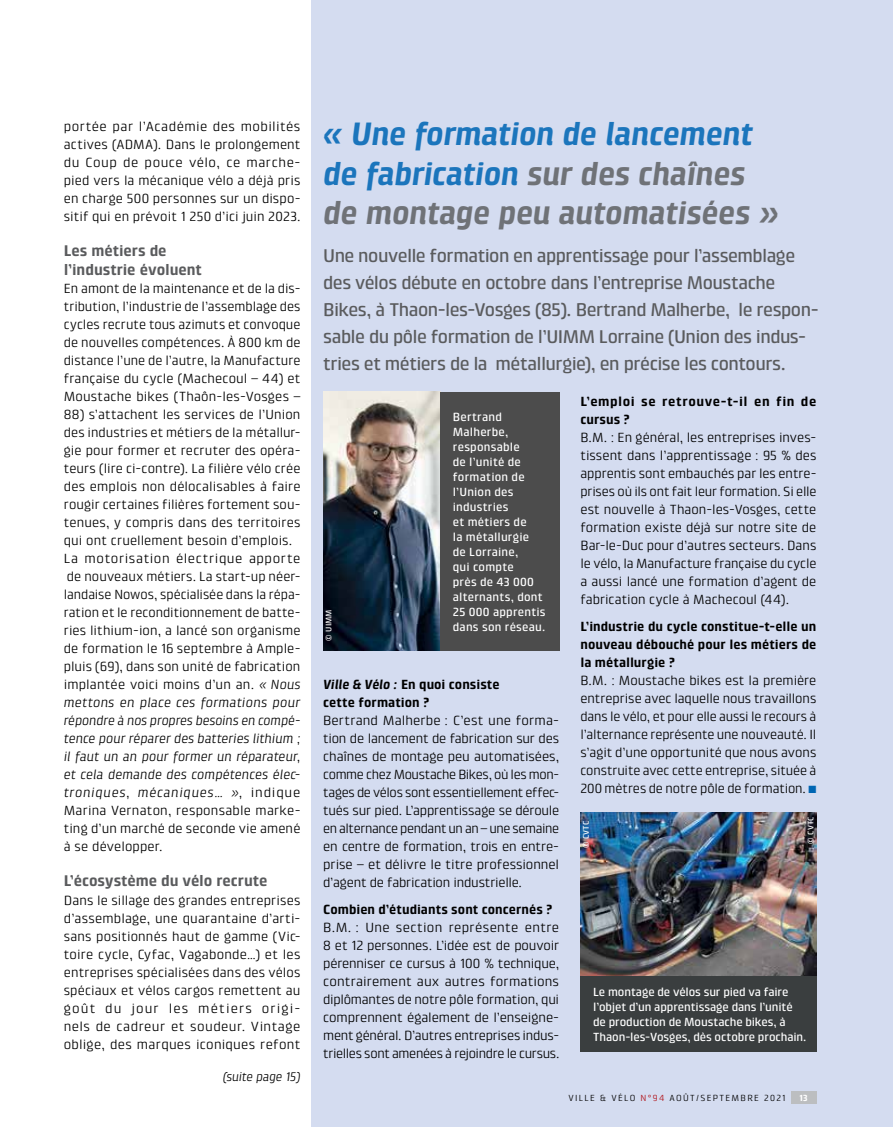
<style>
.page{position:relative;width:893px;height:1127px;background:#fff}
.page>*{position:absolute;margin:0;border:0;box-sizing:border-box;transform-origin:0 0}
.t1{font:italic 700 33px/39.6px "Klint LT Pro";letter-spacing:-.015em;color:#6f7277}
.t2{font:500 18.75px/27px "Klint LT Pro";letter-spacing:-.03em;color:#5a5b5d}
.t3{font:700 15.75px/19px "Klint LT Pro";letter-spacing:-.005em;color:#5a5b5d}
.t4{font:13.5px/18px "Klint LT Pro";letter-spacing:.005em;color:#000;text-align:justify}
.t5{font:700 13.5px/18px "Klint LT Pro";color:#000}
.t6{font:700 13.5px/18px "Klint LT Pro";letter-spacing:.035em;color:#000}
.t7{font:italic 12.75px "Klint LT Pro";letter-spacing:-.01em;color:#000}
.t8{font:500 12px/15px "Klint LT Pro";letter-spacing:.01em;color:#fff}
.t9{font:500 12px/15px "Klint LT Pro";letter-spacing:-.01em;color:#fff}
.t10{font:9px "Klint LT Pro";letter-spacing:.15em;color:#000}
.t11{font:700 9px "Klint LT Pro";color:#fff}
.t12{font:500 8.25px "Klint LT Pro";letter-spacing:.01em;color:#fff}
.s1{font-style:italic}
.s2{color:#1b75bc}
.s3{color:#0066b3}
.s4{color:#b10f15}
</style>
<div class="page">
<div style="left:312px;top:0;width:581px;height:1127px;background:#d4dcf0"></div>
<img style="left:323px;top:392px;width:117px;height:259px">
<div style="left:440px;top:392px;width:119px;height:259px;background:#4c4c4c"></div>
<img style="left:580px;top:812px;width:236px;height:164px">
<div style="left:580px;top:976px;width:236px;height:75px;background:#3a3e3f"></div>
<div style="left:791px;top:1091px;width:25px;height:13px;background:#bcbec0"></div>
<p class="t4" style="left:64px;top:117px;width:238px">portée par l’Académie des mobilités actives (ADMA). Dans le prolongement du Coup de pouce vélo, ce marche&shy;pied vers la mécanique vélo a déjà pris en charge 500 personnes sur un dispo&shy;sitif qui en prévoit 1 250 d’ici juin 2023.</p>
<p class="t3" style="left:64px;top:241px;width:140px">Les métiers de l’industrie évoluent</p>
<p class="t4" style="left:64px;top:279px;width:238px">En amont de la maintenance et de la dis&shy;tribution, l’industrie de l’assemblage des cycles recrute tous azimuts et convoque de nouvelles compétences. À 800 km de distance l’une de l’autre, la Manufacture française du cycle (Machecoul – 44) et Moustache bikes (Thaôn-les-Vosges –</p>
<p class="t4" style="left:64px;top:405px;width:238px;text-align:left">88) s’attachent les services de l’Union des industries et métiers de la métallur&shy;gie pour former et recruter des opéra&shy;teurs (lire ci-contre). La filière vélo crée des emplois non délocalisables à faire rougir certaines filières fortement sou&shy;tenues, y compris dans des territoires qui ont cruellement besoin d’emplois.<br>La motorisation électrique apporte de nouveaux métiers. La start-up néer&shy;landaise Nowos, spécialisée dans la répa&shy;ration et le reconditionnement de batte&shy;ries lithium-ion, a lancé son organisme de formation le 16 septembre à Ample&shy;pluis (69), dans son unité de fabrication implantée voici moins d’un an. <span class="s1">« Nous mettons en place ces formations pour répondre à nos propres besoins en compé&shy;tence pour réparer des batteries lithium ; il faut un an pour former un réparateur, et cela demande des compétences élec&shy;troniques, mécaniques… »,</span> indique Marina Vernaton, responsable marke&shy;ting d’un marché de seconde vie amené à se développer.</p>
<p class="t3" style="left:64px;top:871px;width:205px">L’écosystème du vélo recrute</p>
<p class="t4" style="left:64px;top:891px;width:238px">Dans le sillage des grandes entreprises d’assemblage, une quarantaine d’arti&shy;sans positionnés haut de gamme (Vic&shy;toire cycle, Cyfac, Vagabonde…) et les entreprises spécialisées dans des vélos spéciaux et vélos cargos remettent au goût du jour les métiers origi&shy;nels de cadreur et soudeur. Vintage oblige, des marques iconiques refont</p>
<p class="t7" style="left:223px;top:1069px;width:79px">(suite page 15)</p>
<h1 class="t1" style="left:323px;top:114px;width:457px"><span class="s2">« Une formation de lancement de fabrication</span> sur des chaînes de montage peu automatisées »</h1>
<p class="t2" style="left:323px;top:242px;width:497px">Une nouvelle formation en apprentissage pour l’assemblage des vélos débute en octobre dans l’entreprise Moustache Bikes, à Thaon-les-Vosges (85). Bertrand Malherbe, le respon&shy;sable du pôle formation de l’UIMM Lorraine (Union des indus&shy;tries et métiers de la métallurgie), en précise les contours.</p>
<p class="t8" style="left:453px;top:409px;width:94px">Bertrand<br>Malherbe, responsable<br>de l’unité de formation de l’Union des industries<br>et métiers de<br>la métallurgie<br>de Lorraine,<br>qui compte<br>près de 43 000 alternants, dont<br>25 000 apprentis dans son réseau.</p>
<p class="t6" style="left:580px;top:392px;width:237px">L’emploi se retrouve-t-il en fin de cursus ?</p>
<p class="t4" style="left:580px;top:428px;width:237px">B.M. : En général, les entreprises inves&shy;tissent dans l’apprentissage : 95 % des apprentis sont embauchés par les entre&shy;prises où ils ont fait leur formation. Si elle est nouvelle à Thaon-les-Vosges, cette formation existe déjà sur notre site de Bar-le-Duc pour d’autres secteurs. Dans le vélo, la Manufacture française du cycle a aussi lancé une formation d’agent de fabrication cycle à Machecoul (44).</p>
<p class="t5" style="left:580px;top:617px;width:238px;text-align:justify">L’industrie du cycle constitue-t-elle un nouveau débouché pour les métiers de la métallurgie ?</p>
<p class="t4" style="left:580px;top:671px;width:238px">B.M. : Moustache bikes est la première entreprise avec laquelle nous travaillons dans le vélo, et pour elle aussi le recours à l’alternance représente une nouveauté. Il s’agit d’une opportunité que nous avons construite avec cette entreprise, située à 200 mètres de notre pôle de formation. <span class="s3">■</span></p>
<p class="t12" style="left:324px;top:641px;width:33px;rotate:-90deg">© UIMM</p>
<p class="t5" style="left:323px;top:676px;width:178px"><span class="s1">Ville &amp; Vélo :</span> En quoi consiste cette formation ?</p>
<p class="t4" style="left:323px;top:711px;width:237px">Bertrand Malherbe : C’est une forma&shy;tion de lancement de fabrication sur des chaînes de montage peu automatisées, comme chez Moustache Bikes, où les mon&shy;tages de vélos sont essentiellement effec&shy;tués sur pied. L’apprentissage se déroule en alternance pendant un an – une semaine en centre de formation, trois en entre&shy;prise – et délivre le titre professionnel d’agent de fabrication industrielle.</p>
<p class="t5" style="left:323px;top:901px;width:230px">Combien d’étudiants sont concernés ?</p>
<p class="t4" style="left:323px;top:918px;width:238px">B.M. : Une section représente entre 8 et 12 personnes. L’idée est de pouvoir pérenniser ce cursus à 100 % technique, contrairement aux autres formations diplômantes de notre pôle formation, qui comprennent également de l’enseigne&shy;ment général. D’autres entreprises indus&shy;trielles sont amenées à rejoindre le cursus.</p>
<p class="t12" style="left:806px;top:844px;width:29px;rotate:-90deg">© CVTC</p>
<p class="t12" style="left:581px;top:848px;width:29px;rotate:-90deg">© CVTC</p>
<p class="t9" style="left:593px;top:984px;width:215px">Le montage de vélos sur pied va faire l’objet d’un apprentissage dans l’unité de production de Moustache bikes, à Thaon-les-Vosges, dès octobre prochain.</p>
<p class="t10" style="left:568px;top:1093px;width:7px">ville</p>
<p class="t10" style="left:600px;top:1093px;width:18px">&amp; vélo</p>
<p class="t10" style="left:641px;top:1093px;width:87px"><span class="s4">N°94</span> Août/se ptembre</p>
<p class="t10" style="left:764px;top:1093px;width:23px">2021</p>
<p class="t11" style="left:800px;top:1093px;width:10px">13</p>
</div>
